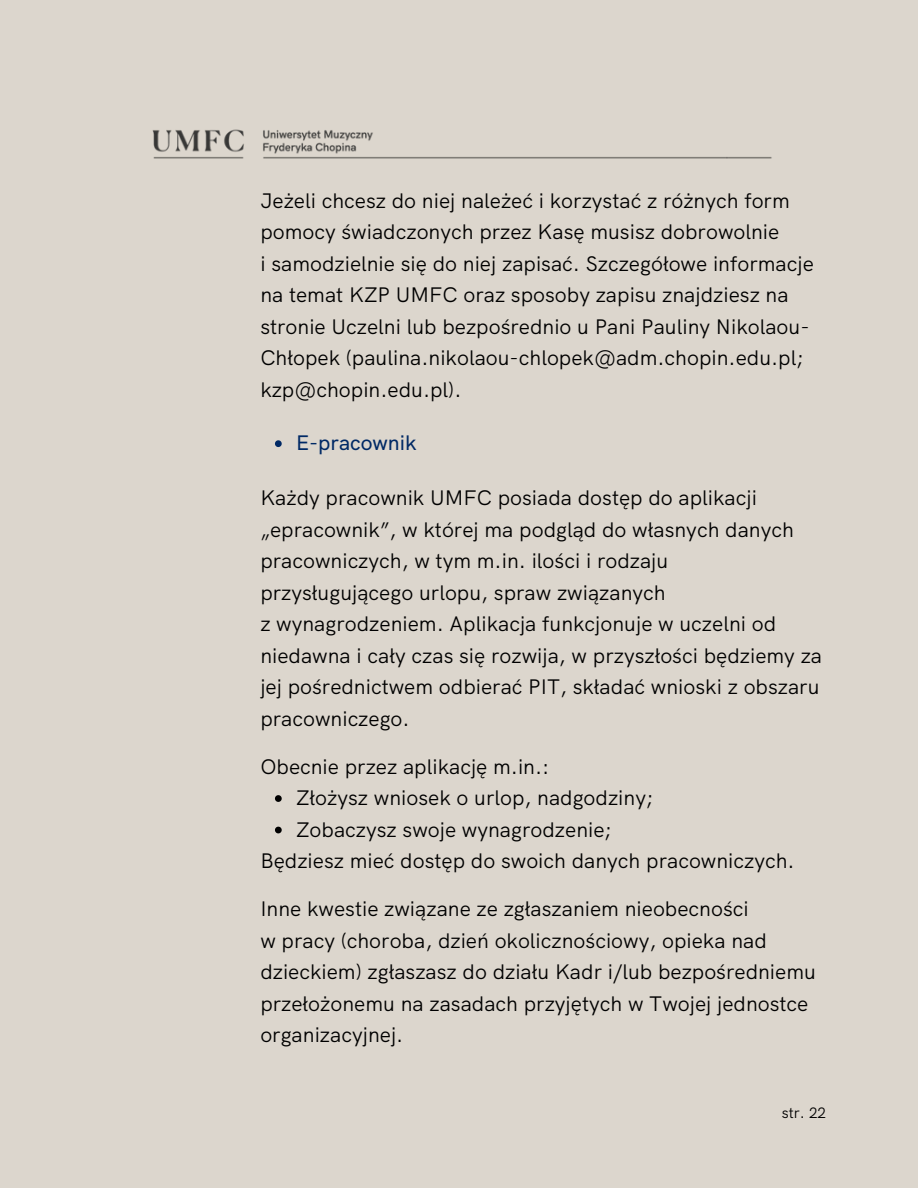
<style>
.page{position:relative;width:918px;height:1188px;background:#dcd6cd}
.page>*{position:absolute;margin:0;border:0;box-sizing:border-box;transform-origin:0 0}
.t1{font:21px/31.5px "HK Grotesk";color:#000}
.t2{font:500 21px "HK Grotesk";color:#002965}
.t3{font:15px "HK Grotesk";color:#000}
</style>
<div class="page">
<img style="left:152px;top:129px;width:620px;height:30px">
<svg style="left:275px;top:440px;width:7px;height:7px"></svg>
<svg style="left:275px;top:795px;width:7px;height:7px"></svg>
<svg style="left:275px;top:827px;width:7px;height:6px"></svg>
<p class="t1" style="left:260px;top:184px;width:555px">Jeżeli chcesz do niej należeć i korzystać z różnych form pomocy świadczonych przez Kasę musisz dobrowolnie<br>i samodzielnie się do niej zapisać. Szczegółowe informacje na temat KZP UMFC oraz sposoby zapisu znajdziesz na stronie Uczelni lub bezpośrednio u Pani Pauliny Nikolaou-Chłopek (paulina.nikolaou-chlopek@adm.chopin.edu.pl; kzp@chopin.edu.pl).</p>
<h1 class="t2" style="left:296px;top:429px;width:122px">E-pracownik</h1>
<p class="t1" style="left:260px;top:482px;width:563px">Każdy pracownik UMFC posiada dostęp do aplikacji „epracownik”, w której ma podgląd do własnych danych pracowniczych, w tym m.in. ilości i rodzaju przysługującego urlopu, spraw związanych<br>z wynagrodzeniem. Aplikacja funkcjonuje w uczelni od niedawna i cały czas się rozwija, w przyszłości będziemy za jej pośrednictwem odbierać PIT, składać wnioski z obszaru pracowniczego.</p>
<h1 class="t1" style="left:260px;top:750px;width:291px">Obecnie przez aplikację m.in.:</h1>
<h1 class="t1" style="left:296px;top:782px;width:359px">Złożysz wniosek o urlop, nadgodziny;</h1>
<p class="t1" style="left:296px;top:813px;width:317px">Zobaczysz swoje wynagrodzenie;</p>
<p class="t1" style="left:260px;top:845px;width:536px">Będziesz mieć dostęp do swoich danych pracowniczych.</p>
<h1 class="t1" style="left:260px;top:893px;width:557px">Inne kwestie związane ze zgłaszaniem nieobecności<br>w pracy (choroba, dzień okolicznościowy, opieka nad dzieckiem) zgłaszasz do działu Kadr i/lub bezpośredniemu przełożonemu na zasadach przyjętych w Twojej jednostce organizacyjnej.</h1>
<h1 class="t3" style="left:782px;top:1103px;width:46px">str. 22</h1>
</div>
